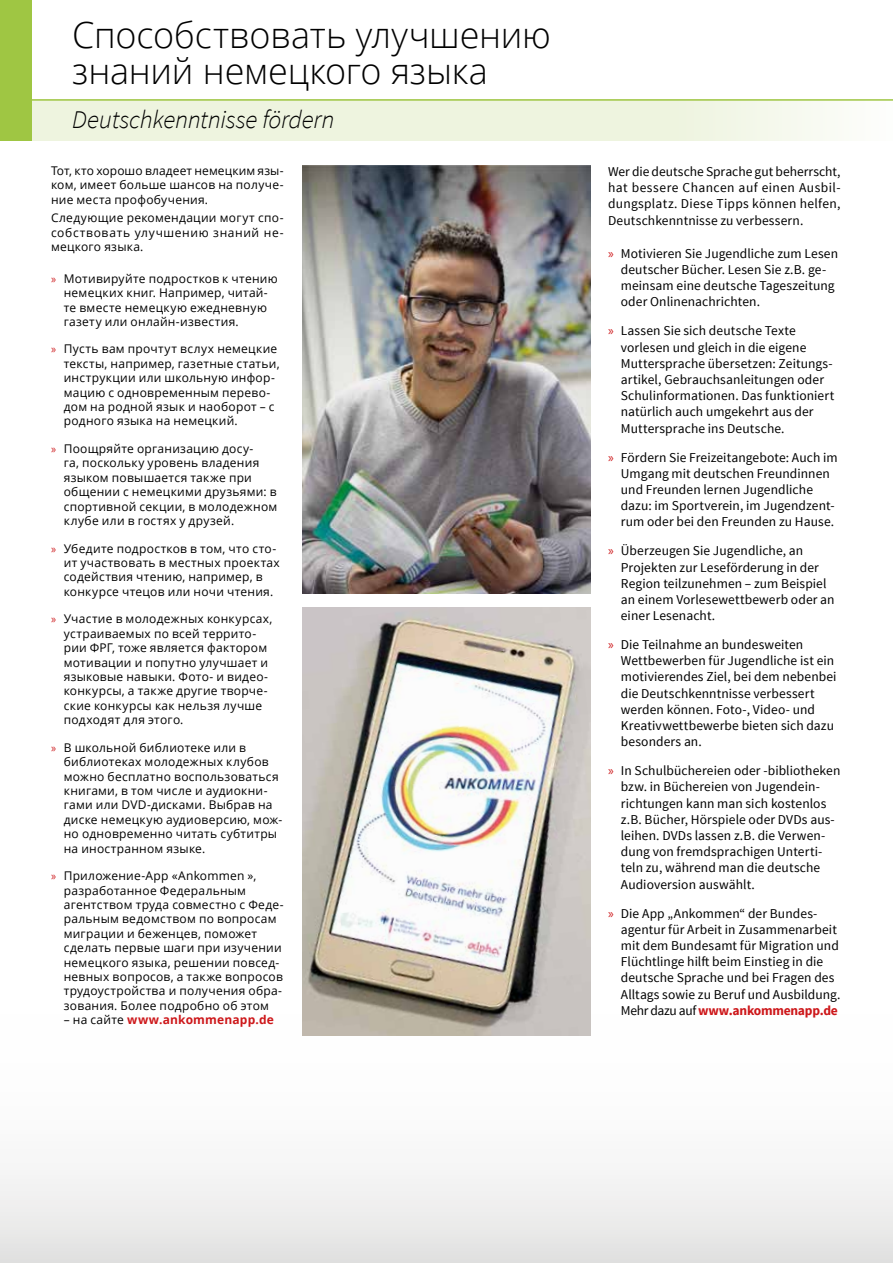
<style>
.page{position:relative;width:893px;height:1263px;background:#fff}
.page>*{position:absolute;margin:0;border:0;box-sizing:border-box;transform-origin:0 0}
.t1{font:300 36px/36px "Open Sans";letter-spacing:-.005em;color:#000}
.t2{font:italic 300 25.5px "Source Sans Pro";letter-spacing:-.01em;color:#000}
.t3{font:13.5px/16.2px "Source Sans Pro";letter-spacing:.005em;color:#000}
.t4{font:12px/14.4px "Open Sans";letter-spacing:.02em;color:#000}
.t5{font:700 12px "Open Sans";letter-spacing:.01em;color:#cd171a}
.s1{font-family:"Myriad Pro";color:#cd171a}
.s2{font-weight:400;color:#000}
.s3{font-weight:700;color:#cd171a}
</style>
<div class="page">
<div style="left:0;top:99px;width:893px;height:41px;background:#eef4df"></div>
<div style="left:0;top:825px;width:893px;height:438px;background:linear-gradient(to bottom,#fff,#eee)"></div>
<hr style="left:0;top:99px;width:893px;height:2px;background:#9fc643">
<div style="left:0;top:0;width:32px;height:140px;background:#9fc643"></div>
<img style="left:303px;top:166px;width:287px;height:428px">
<img style="left:303px;top:607px;width:287px;height:428px">
<h1 class="t1" style="left:72px;top:16px;width:480px">Способствовать улучшению знаний немецкого языка</h1>
<h2 class="t2" style="left:72px;top:104px;width:264px">Deutschkenntnisse fördern</h2>
<p class="t4" style="left:51px;top:163px;width:234px;text-align:justify">Тот, кто хорошо владеет немецким язы&shy;ком, имеет больше шансов на получе&shy;ние места профобучения.</p>
<p class="t4" style="left:51px;top:211px;width:234px;text-align:justify">Следующие рекомендации могут спо&shy;собствовать улучшению знаний не&shy;мецкого языка.</p>
<p class="t4" style="left:64px;top:271px;width:215px;text-indent:-13px"><span class="s1">»</span> Мотивируйте подростков к чтению немецких книг. Например, читай&shy;те вместе немецкую ежедневную газету или онлайн-известия.</p>
<p class="t4" style="left:64px;top:342px;width:217px;text-indent:-13px"><span class="s1">»</span> Пусть вам прочтут вслух немецкие тексты, например, газетные статьи, инструкции или школьную инфор&shy;мацию с одновременным перево&shy;дом на родной язык и наоборот – с родного языка на немецкий.</p>
<p class="t4" style="left:64px;top:441px;width:215px;text-indent:-13px"><span class="s1">»</span> Поощряйте организацию досу-<br>га, поскольку уровень владения языком повышается также при общении с немецкими друзьями: в спортивной секции, в молодежном клубе или в гостях у друзей.</p>
<p class="t4" style="left:64px;top:541px;width:218px;text-indent:-13px"><span class="s1">»</span> Убедите подростков в том, что сто&shy;ит участвовать в местных проектах содействия чтению, например, в конкурсе чтецов или ночи чтения.</p>
<p class="t4" style="left:64px;top:612px;width:210px;text-indent:-13px"><span class="s1">»</span> Участие в молодежных конкурсах, устраиваемых по всей террито&shy;рии ФРГ, тоже является фактором мотивации и попутно улучшает и языковые навыки. Фото- и видео&shy;конкурсы, а также другие творче&shy;ские конкурсы как нельзя лучше подходят для этого.</p>
<p class="t4" style="left:64px;top:740px;width:220px;text-indent:-13px"><span class="s1">»</span> В школьной библиотеке или в библиотеках молодежных клубов можно бесплатно воспользоваться книгами, в том числе и аудиокни&shy;гами или DVD-дисками. Выбрав на диске немецкую аудиоверсию, мож&shy;но одновременно читать субтитры на иностранном языке.</p>
<p class="t4" style="left:64px;top:868px;width:221px;text-indent:-13px"><span class="s1">»</span> Приложение-App «Ankommen », разработанное Федеральным агентством труда совместно с Феде&shy;ральным ведомством по вопросам миграции и беженцев, поможет сделать первые шаги при изучении немецкого языка, решении повсед&shy;невных вопросов, а также вопросов трудоустройства и получения обра&shy;зования. Более подробно об этом</p>
<p class="t5" style="left:64px;top:1011px;width:212px"><span class="s2">– на сайте</span> www.ankommenapp.de</p>
<p class="t3" style="left:608px;top:164px;width:234px;text-align:justify">Wer die deutsche Sprache gut beherrscht, hat bessere Chancen auf einen Ausbil&shy;dungsplatz. Diese Tipps können helfen, Deutschkenntnisse zu verbessern.</p>
<p class="t3" style="left:621px;top:245px;width:219px;text-indent:-13px"><span class="s1">»</span> Motivieren Sie Jugendliche zum Lesen deutscher Bücher. Lesen Sie z.B. ge&shy;meinsam eine deutsche Tageszeitung oder Onlinenachrichten.</p>
<p class="t3" style="left:621px;top:323px;width:215px;text-indent:-13px"><span class="s1">»</span> Lassen Sie sich deutsche Texte vorlesen und gleich in die eigene Muttersprache übersetzen: Zeitungs&shy;artikel, Gebrauchsanleitungen oder Schulinformationen. Das funktioniert natürlich auch umgekehrt aus der Muttersprache ins Deutsche.</p>
<p class="t3" style="left:621px;top:449px;width:218px;text-indent:-13px"><span class="s1">»</span> Fördern Sie Freizeitangebote: Auch im Umgang mit deutschen Freundinnen und Freunden lernen Jugendliche dazu: im Sportverein, im Jugendzent&shy;rum oder bei den Freunden zu Hause.</p>
<p class="t3" style="left:621px;top:543px;width:215px;text-indent:-13px"><span class="s1">»</span> Überzeugen Sie Jugendliche, an<br>Projekten zur Leseförderung in der<br>Region teilzunehmen – zum Beispiel an einem Vorlesewettbewerb oder an einer Lesenacht.</p>
<p class="t3" style="left:621px;top:637px;width:217px;text-indent:-13px"><span class="s1">»</span> Die Teilnahme an bundesweiten<br>Wettbewerben für Jugendliche ist ein motivierendes Ziel, bei dem nebenbei die Deutschkenntnisse verbessert werden können. Foto-, Video- und<br>Kreativwettbewerbe bieten sich dazu besonders an.</p>
<p class="t3" style="left:621px;top:763px;width:221px;text-indent:-13px"><span class="s1">»</span> In Schulbüchereien oder -bibliotheken bzw. in Büchereien von Jugendein&shy;richtungen kann man sich kostenlos z.B. Bücher, Hörspiele oder DVDs aus&shy;leihen. DVDs lassen z.B. die Verwen&shy;dung von fremdsprachigen Unterti&shy;teln zu, während man die deutsche Audioversion auswählt.</p>
<p class="t3" style="left:621px;top:905px;width:221px;text-indent:-13px"><span class="s1">»</span> Die App „Ankommen“ der Bundes&shy;agentur für Arbeit in Zusammenarbeit mit dem Bundesamt für Migration und Flüchtlinge hilft beim Einstieg in die deutsche Sprache und bei Fragen des Alltags sowie zu Beruf und Ausbildung.<br>Mehr dazu auf <span class="s3">www.ankommenapp.de</span></p>
</div>
